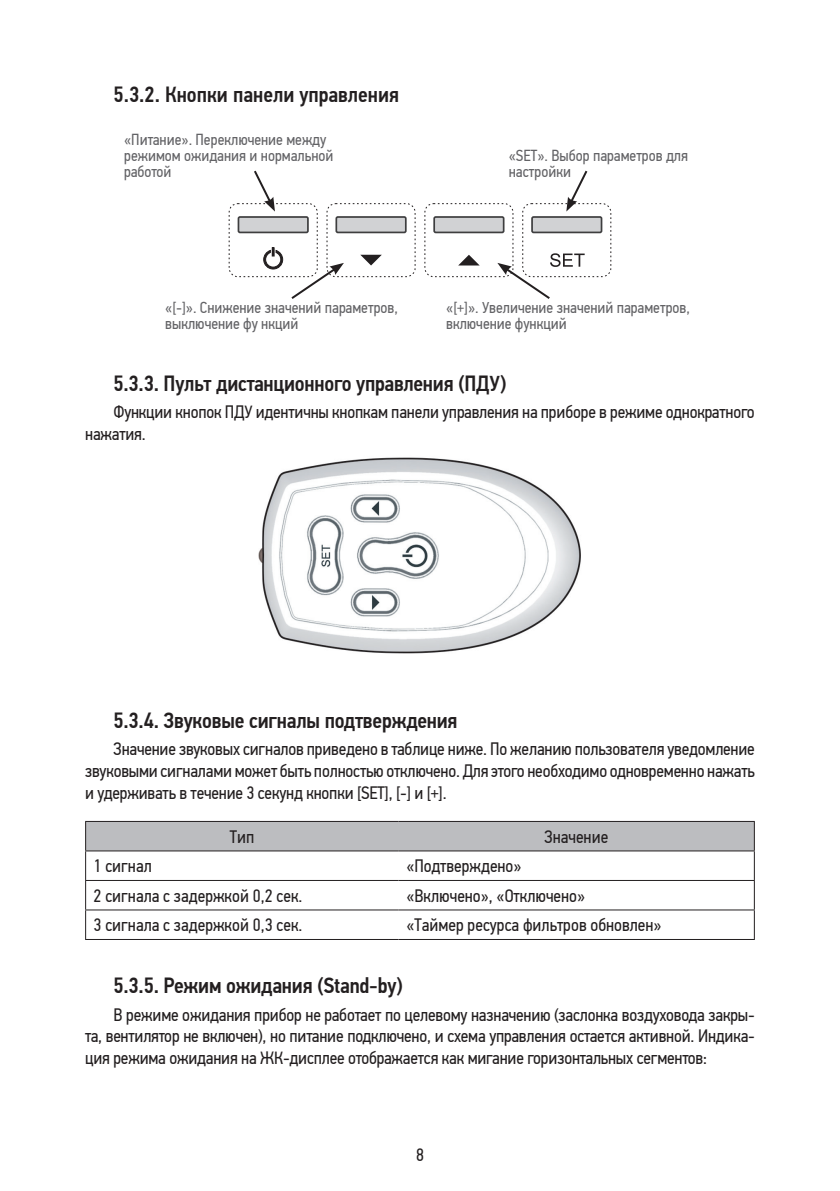
<style>
.page{position:relative;width:840px;height:1191px;background:#fff}
.page>*{position:absolute;margin:0;border:0;box-sizing:border-box;transform-origin:0 0}
.Заголовок_Основной_т{font:500 22px "PF Din Text Cond Pro";letter-spacing:-.01em;color:#231f20}
.Основной_текст{font:18px/21.6px "PF Din Text Cond Pro";letter-spacing:-.01em;color:#231f20}
.Заголовок_Основной_т-2{font:18px/21.6px "PF Din Text Cond Pro";letter-spacing:-.01em;color:#231f20;text-align:justify}
.t1{font:16px/16px "PF Din Text Cond Pro";color:#636366}
</style>
<div class="page">
<div style="left:336px;top:217px;width:69px;height:15px;background:#d1d2d4;border-radius:2px"></div>
<div style="left:335px;top:216px;width:71px;height:17px;border:2px solid #3e3e3f;border-radius:2px"></div>
<div style="left:238px;top:217px;width:70px;height:15px;background:#d1d2d4;border-radius:2px"></div>
<div style="left:237px;top:216px;width:71px;height:17px;border:2px solid #3e3e3f;border-radius:2px"></div>
<div style="left:531px;top:217px;width:70px;height:15px;background:#d1d2d4;border-radius:2px"></div>
<div style="left:531px;top:216px;width:71px;height:17px;border:2px solid #3e3e3f;border-radius:2px"></div>
<div style="left:434px;top:217px;width:69px;height:15px;background:#d1d2d4;border-radius:2px"></div>
<div style="left:433px;top:216px;width:71px;height:17px;border:2px solid #3e3e3f;border-radius:2px"></div>
<svg style="left:458px;top:255px;width:21px;height:10px"></svg>
<svg style="left:360px;top:255px;width:21px;height:10px"></svg>
<svg style="left:263px;top:247px;width:20px;height:22px"></svg>
<div style="left:228px;top:203px;width:89px;height:74px;border:1px dashed #231f20;border-radius:9px"></div>
<div style="left:326px;top:203px;width:89px;height:74px;border:1px dashed #231f20;border-radius:9px"></div>
<div style="left:424px;top:203px;width:89px;height:74px;border:1px dashed #231f20;border-radius:9px"></div>
<div style="left:522px;top:203px;width:89px;height:74px;border:1px dashed #231f20;border-radius:9px"></div>
<svg style="left:252px;top:170px;width:23px;height:41px"></svg>
<svg style="left:289px;top:263px;width:55px;height:36px"></svg>
<svg style="left:566px;top:170px;width:23px;height:41px"></svg>
<svg style="left:497px;top:253px;width:87px;height:46px"></svg>
<img style="left:258px;top:457px;width:323px;height:197px">
<svg style="left:85px;top:821px;width:669px;height:118px"></svg>
<hr style="left:85px;top:939px;width:313px;height:1px;background:#231f20">
<hr style="left:398px;top:939px;width:356px;height:1px;background:#231f20">
<p class="Заголовок_Основной_т" style="left:113px;top:81px;width:287px">5.3.2. Кнопки панели управления</p>
<p class="t1" style="left:124px;top:132px;width:211px">«Питание». Переключение между режимом ожидания и нормальной работой</p>
<p class="t1" style="left:508px;top:148px;width:181px">«SET». Выбор параметров для настройки</p>
<p class="t1" style="left:165px;top:299px;width:234px">«[-]». Снижение значений параметров, выключение фу нкций</p>
<p class="t1" style="left:446px;top:299px;width:245px">«[+]». Увеличение значений параметров, включение функций</p>
<p class="Заголовок_Основной_т" style="left:113px;top:370px;width:394px">5.3.3. Пульт дистанционного управления (ПДУ)</p>
<p class="Основной_текст" style="left:85px;top:401px;width:670px;text-indent:28px">Функции кнопок ПДУ идентичны кнопкам панели управления на приборе в режиме однократного нажатия.</p>
<p class="Заголовок_Основной_т" style="left:113px;top:707px;width:345px">5.3.4. Звуковые сигналы подтверждения</p>
<p class="Заголовок_Основной_т-2" style="left:85px;top:738px;width:670px;text-indent:28px">Значение звуковых сигналов приведено в таблице ниже. По желанию пользователя уведомление звуковыми сигналами может быть полностью отключено. Для этого необходимо одновременно нажать и удерживать в течение 3 секунд кнопки [SET], [-] и [+].</p>
<p class="Основной_текст" style="left:230px;top:826px;width:26px">Тип</p>
<p class="Основной_текст" style="left:544px;top:826px;width:65px">Значение</p>
<p class="Основной_текст" style="left:94px;top:855px;width:60px">1 сигнал</p>
<p class="Основной_текст" style="left:406px;top:855px;width:116px">«Подтверждено»</p>
<p class="Основной_текст" style="left:94px;top:885px;width:210px">2 сигнала с задержкой 0,2 сек.</p>
<p class="Основной_текст" style="left:406px;top:885px;width:180px">«Включено», «Отключено»</p>
<p class="Основной_текст" style="left:94px;top:914px;width:210px">3 сигнала с задержкой 0,3 сек.</p>
<p class="Основной_текст" style="left:406px;top:914px;width:256px">«Таймер ресурса фильтров обновлен»</p>
<p class="Заголовок_Основной_т" style="left:113px;top:972px;width:290px">5.3.5. Режим ожидания (Stand-by)</p>
<p class="Основной_текст" style="left:85px;top:1003px;width:670px;text-align:justify;text-indent:28px">В режиме ожидания прибор не работает по целевому назначению (заслонка воздуховода закры&shy;та, вентилятор не включен), но питание подключено, и схема управления остается активной. Индика&shy;ция режима ожидания на ЖК-дисплее отображается как мигание горизонтальных сегментов:</p>
<p class="Основной_текст" style="left:416px;top:1144px;width:9px">8</p>
</div>
